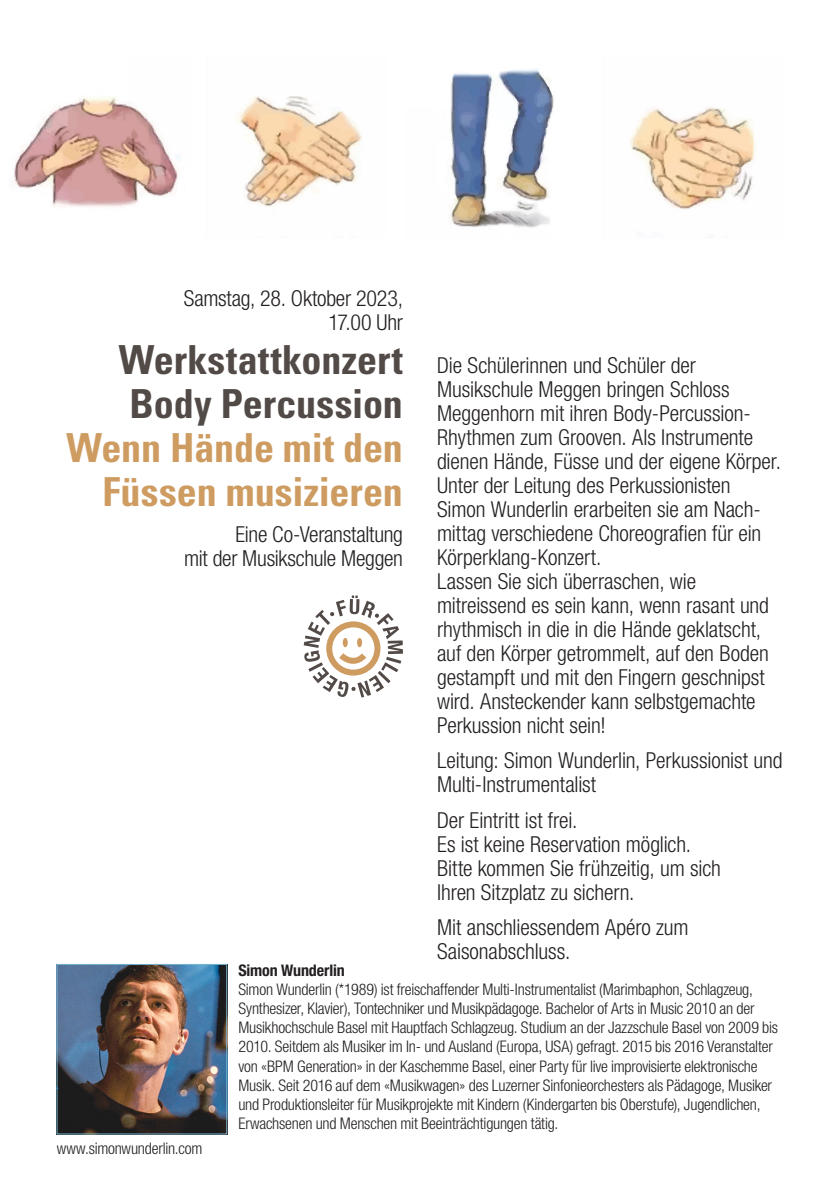
<style>
.page{position:relative;width:840px;height:1191px;background:#fff}
.page>*{position:absolute;margin:0;border:0;box-sizing:border-box;transform-origin:0 0}
.titel_frontpage_rb{font:700 condensed 40px/44px "Univers";letter-spacing:-.005em;color:#ce9c61;text-align:right}
.text_mit_Abstand{font:22px/24px "Helvetica Neue 47 Light Cond";letter-spacing:-.005em;color:#231f20}
.datum_innen_oben{font:22px/24px "Helvetica Neue 47 Light Cond";letter-spacing:-.015em;color:#231f20;text-align:right}
.bio{font:16px/19.2px "Helvetica Neue 47 Light Cond";letter-spacing:-.01em;color:#231f20}
.bio-2{font:700 condensed 16px "Helvetica Neue 77";letter-spacing:-.005em;color:#231f20}
.s1{color:#524a47}
</style>
<div class="page">
<img style="left:59px;top:966px;width:166px;height:166px">
<div style="left:57px;top:964px;width:170px;height:170px;border:1px solid #76b4cf"></div>
<svg style="left:303px;top:595px;width:100px;height:102px"></svg>
<img style="left:14px;top:68px;width:742px;height:160px">
<p class="datum_innen_oben" style="left:183px;top:286px;width:221px">Samstag, 28. Oktober 2023,</p>
<p class="datum_innen_oben" style="left:328px;top:310px;width:76px">17.00 Uhr</p>
<p class="titel_frontpage_rb" style="left:66px;top:338px;width:338px"><span class="s1">Werkstattkonzert<br>Body Percussion<br></span>Wenn Hände mit den<br>Füssen musizieren</p>
<p class="datum_innen_oben" style="left:184px;top:522px;width:220px">Eine Co-Veranstaltung<br>mit der Musikschule Meggen</p>
<p class="text_mit_Abstand" style="left:437px;top:353px;width:345px">Die Schülerinnen und Schüler der Musikschule Meggen bringen Schloss Meggenhorn mit ihren Body-Percussion-Rhythmen zum Grooven. Als Instrumente dienen Hände, Füsse und der eigene Körper.<br>Unter der Leitung des Perkussionisten Simon Wunderlin erarbeiten sie am Nach&shy;mittag verschiedene Choreografien für ein Körperklang-Konzert.<br>Lassen Sie sich überraschen, wie mitreissend es sein kann, wenn rasant und rhythmisch in die in die Hände geklatscht, auf den Körper getrommelt, auf den Boden gestampft und mit den Fingern geschnipst wird. Ansteckender kann selbstgemachte Perkussion nicht sein!</p>
<p class="text_mit_Abstand" style="left:437px;top:748px;width:347px">Leitung: Simon Wunderlin, Perkussionist und<br>Multi-Instrumentalist</p>
<p class="text_mit_Abstand" style="left:437px;top:808px;width:285px">Der Eintritt ist frei.<br>Es ist keine Reservation möglich.<br>Bitte kommen Sie frühzeitig, um sich<br>Ihren Sitzplatz zu sichern.</p>
<p class="text_mit_Abstand" style="left:437px;top:915px;width:253px">Mit anschliessendem Apéro zum<br>Saisonabschluss.</p>
<p class="bio" style="left:57px;top:1138px;width:147px">www.simonwunderlin.com</p>
<p class="bio-2" style="left:238px;top:960px;width:108px">Simon Wunderlin</p>
<p class="bio" style="left:238px;top:979px;width:541px">Simon Wunderlin (*1989) ist freischaffender Multi-Instrumentalist (Marimbaphon, Schlagzeug, Synthesizer, Klavier), Tontechniker und Musikpädagoge. Bachelor of Arts in Music 2010 an der Musikhochschule Basel mit Hauptfach Schlagzeug. Studium an der Jazzschule Basel von 2009 bis 2010. Seitdem als Musiker im In- und Ausland (Europa, USA) gefragt. 2015 bis 2016 Veranstalter von «BPM Generation» in der Kaschemme Basel, einer Party für live improvisierte elektronische Musik. Seit 2016 auf dem «Musikwagen» des Luzerner Sinfonieorchesters als Pädagoge, Musiker und Produktionsleiter für Musikprojekte mit Kindern (Kindergarten bis Oberstufe), Jugendlichen, Erwachsenen und Menschen mit Beeinträchtigungen tätig.</p>
</div>
